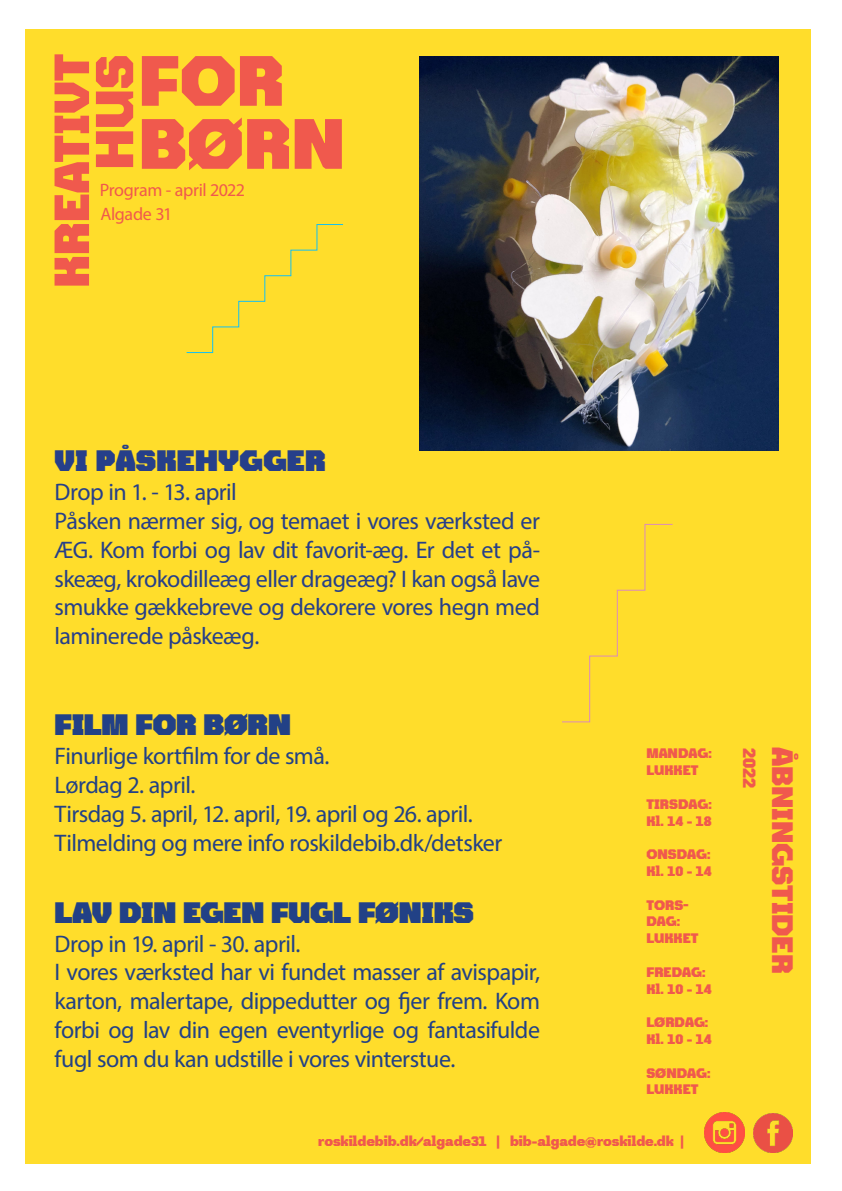
<style>
.page{position:relative;width:842px;height:1191px;background:#fff}
.page>*{position:absolute;margin:0;border:0;box-sizing:border-box;transform-origin:0 0}
.t1{font:700 72px/63px "Kreuz";color:#f0594d}
.t2{font:700 54px "Kreuz";color:#f0594d}
.t3{font:700 50px "Kreuz";color:#f0594d}
.tekst_sort_03{font:900 30px "Kreuz";letter-spacing:-.01em;color:#224186}
.tekst_sort_01{font:900 30px "Kreuz";letter-spacing:.01em;color:#263f8a}
.t4{font:700 30px "Kreuz";color:#f0594d}
.tekst_sort_03-2{font:24px/28.8px "Myriad Pro";letter-spacing:-.02em;color:#224186;text-align:justify}
.tekst_sort_03-3{font:24px/28.8px "Myriad Pro";letter-spacing:-.025em;color:#263f8a;text-align:justify}
.tekst_sort_03-4{font:18px "Myriad Pro";letter-spacing:-.02em;color:#f0594d}
.t5{font:700 18px "Kreuz";color:#f0594d}
.tekst_sort_03-5{font:700 14px/16.8px "Kreuz";color:#f0594d}
</style>
<div class="page">
<div style="left:26px;top:29px;width:785px;height:1134px;background:#ffdd2b"></div>
<img style="left:705px;top:1112px;width:40px;height:40px">
<img style="left:753px;top:1113px;width:39px;height:39px">
<img style="left:419px;top:56px;width:359px;height:395px">
<svg style="left:562px;top:523px;width:111px;height:200px"></svg>
<svg style="left:186px;top:224px;width:157px;height:129px"></svg>
<p class="t3" style="left:36px;top:288px;width:235px;rotate:-90deg">KREATIVT</p>
<p class="t2" style="left:76px;top:169px;width:116px;rotate:-90deg">HUS</p>
<p class="t1" style="left:139px;top:45px;width:208px">FOR<br>BØRN</p>
<p class="tekst_sort_03-4" style="left:100px;top:178px;width:147px">Program - april 2022</p>
<p class="tekst_sort_03-4" style="left:100px;top:203px;width:73px">Algade 31</p>
<p class="tekst_sort_01" style="left:55px;top:440px;width:273px">VI PÅSKEHYGGER</p>
<p class="tekst_sort_03-3" style="left:55px;top:477px;width:184px">Drop in 1. - 13. april</p>
<p class="tekst_sort_03-3" style="left:55px;top:506px;width:487px">Påsken nærmer sig, og temaet i vores værksted er ÆG. Kom forbi og lav dit favorit-æg. Er det et på&shy;skeæg, krokodilleæg eller drageæg? I kan også lave smukke gækkebreve og dekorere vores hegn med laminerede påskeæg.</p>
<p class="tekst_sort_03" style="left:55px;top:704px;width:238px">FILM FOR BØRN</p>
<p class="tekst_sort_03-2" style="left:55px;top:741px;width:276px">Finurlige kortfilm for de små.</p>
<p class="tekst_sort_03-2" style="left:55px;top:770px;width:142px">Lørdag 2. april.</p>
<p class="tekst_sort_03-2" style="left:55px;top:799px;width:420px">Tirsdag 5. april, 12. april, 19. april og 26. april.</p>
<p class="tekst_sort_03-2" style="left:55px;top:828px;width:449px">Tilmelding og mere info roskildebib.dk/detsker</p>
<p class="tekst_sort_03" style="left:55px;top:891px;width:421px">LAV DIN EGEN FUGL FØNIKS</p>
<p class="tekst_sort_03-2" style="left:55px;top:928px;width:247px">Drop in 19. april - 30. april.</p>
<p class="tekst_sort_03-2" style="left:55px;top:957px;width:487px">I vores værksted har vi fundet masser af avispapir, karton, malertape, dippedutter og fjer frem. Kom forbi og lav din egen eventyrlige og fantasifulde fugl som du kan udstille i vores vinterstue.</p>
<p class="tekst_sort_03-5" style="left:646px;top:744px;width:67px">MANDAG:<br>LUKKET</p>
<p class="tekst_sort_03-5" style="left:646px;top:794px;width:67px">TIRSDAG:<br>Kl. 14 - 18</p>
<p class="tekst_sort_03-5" style="left:646px;top:845px;width:67px">ONSDAG:<br>Kl. 10 - 14</p>
<p class="tekst_sort_03-5" style="left:646px;top:895px;width:54px">TORS-<br>DAG:<br>LUKKET</p>
<p class="tekst_sort_03-5" style="left:646px;top:962px;width:67px">FREDAG:<br>Kl. 10 - 14</p>
<p class="tekst_sort_03-5" style="left:646px;top:1013px;width:67px">LØRDAG:<br>Kl. 10 - 14</p>
<p class="tekst_sort_03-5" style="left:646px;top:1063px;width:66px">SØNDAG:<br>LUKKET</p>
<p class="tekst_sort_03-5" style="left:318px;top:1132px;width:367px">roskildebib.dk/algade31 | bib-algade@roskilde.dk |</p>
<p class="t5" style="left:762px;top:748px;width:42px;rotate:90deg">2022</p>
<p class="t4" style="left:804px;top:746px;width:229px;rotate:90deg">ÅBNINGSTIDER</p>
</div>
